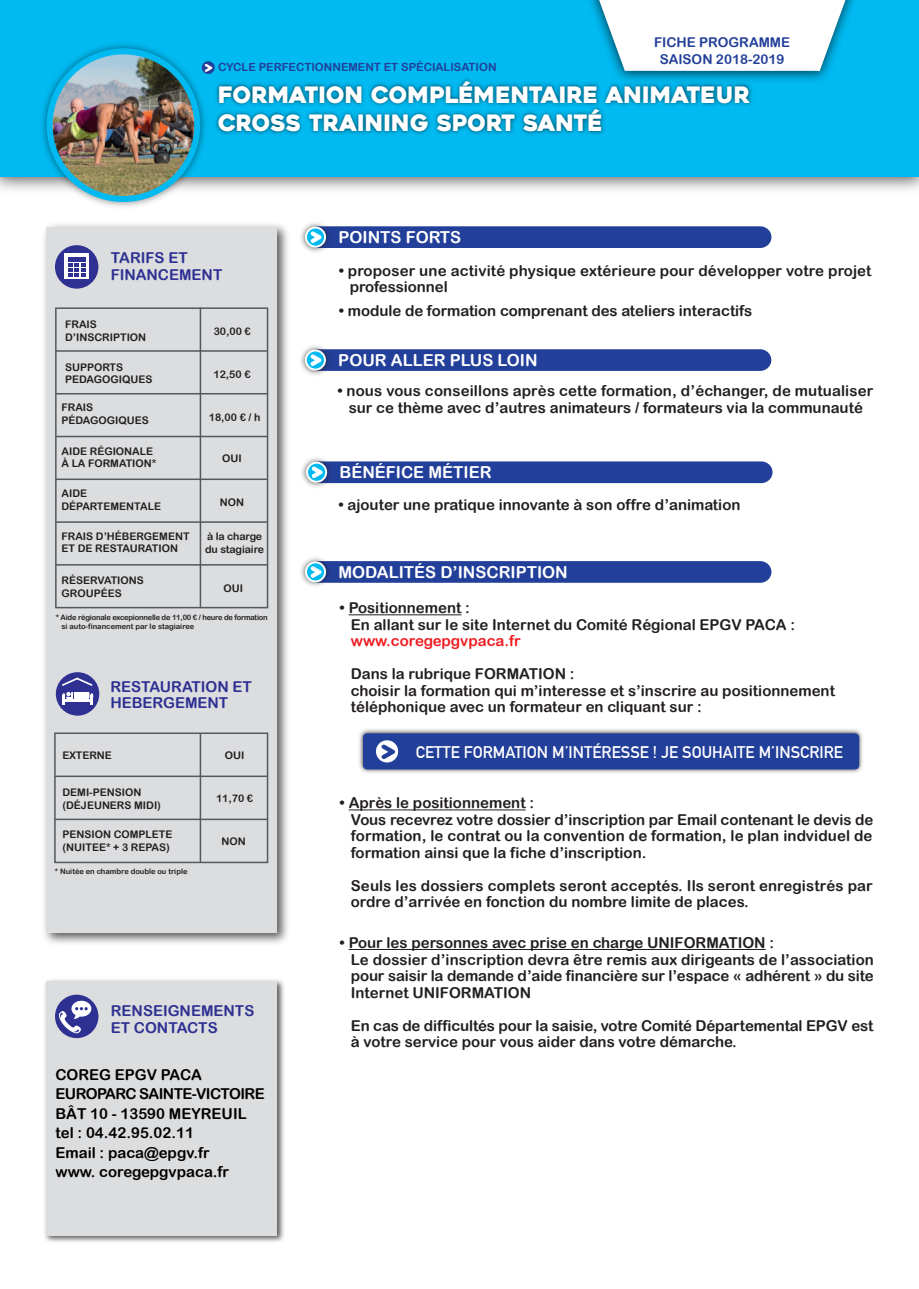
<style>
.page{position:relative;width:919px;height:1289px;background:#fff}
.page>*{position:absolute;margin:0;border:0;box-sizing:border-box;transform-origin:0 0}
.t1{font:22.5px/28.5px "Heavitas";color:#fff}
.t2{font:700 16.65px "DIN Alternate";color:#fff}
.t3{font:16.5px "Arial Rounded MT Bold";color:#fff}
.t4{font:700 16.5px "DIN Alternate";color:#fff}
.t5{font:15px/16.5px "Arial Rounded MT Bold";color:#231f20}
.t6{font:15px/19.5px "Arial Rounded MT Bold";color:#010000}
.t7{font:15px/16.5px "Arial Rounded MT Bold";color:#2e3092}
.t8{font:15px "Arial Rounded MT Bold";color:#ee1d23}
.t9{font:13.5px/16.5px "Arial Rounded MT Bold";color:#223f99;text-align:center}
.t10{font:11.25px "Arial Rounded MT Bold";color:#223f99}
.t11{font:10.5px/12.6px "Arial Rounded MT Bold";color:#231f20}
.t12{font:7.5px/9px "Arial Rounded MT Bold";letter-spacing:-.025em;color:#231f20}
.t13{font:7.5px "Arial Rounded MT Bold";letter-spacing:-.005em;color:#231f20}
.s1{font-family:"Silicone Hv";font-size:15px;color:#fff}
.s2{font-family:"Silicone Hv";font-weight:400;font-size:19.5px}
.s3{font-family:"Silicone Hv";font-weight:400;font-size:27px;color:#223f99}
</style>
<div class="page">
<div style="left:0;top:0;width:918px;height:177px;background:#00baf1"></div>
<img style="left:227px;top:78px;width:525px;height:57px">
<img style="left:575px;top:0;width:279px;height:88px">
<svg style="left:599px;top:0;width:246px;height:71px;background:#e4f5fa"></svg>
<img style="left:0;top:44px;width:227px;height:163px">
<img style="left:50px;top:51px;width:147px;height:148px;border-radius:74px">
<div style="left:47px;top:48px;width:153px;height:154px;border:6px solid #00baf1;border-radius:50%"></div>
<div style="left:307px;top:349px;width:464px;height:22px;background:#223f99;border-radius:11px"></div>
<img style="left:301px;top:346px;width:33px;height:29px">
<svg style="left:306px;top:350px;width:19px;height:19px"></svg>
<div style="left:305px;top:349px;width:21px;height:21px;border:2px solid #fff;border-radius:50%"></div>
<svg style="left:310px;top:353px;width:12px;height:12px"></svg>
<div style="left:308px;top:461px;width:464px;height:22px;background:#223f99;border-radius:11px"></div>
<img style="left:302px;top:458px;width:33px;height:29px">
<svg style="left:307px;top:462px;width:19px;height:20px"></svg>
<div style="left:306px;top:461px;width:21px;height:22px;border:2px solid #fff;border-radius:50%"></div>
<svg style="left:311px;top:466px;width:12px;height:11px"></svg>
<div style="left:307px;top:561px;width:464px;height:21px;background:#223f99;border-radius:11px"></div>
<img style="left:301px;top:557px;width:33px;height:29px">
<svg style="left:306px;top:562px;width:19px;height:19px"></svg>
<div style="left:305px;top:561px;width:21px;height:21px;border:2px solid #fff;border-radius:50%"></div>
<svg style="left:310px;top:565px;width:12px;height:12px"></svg>
<hr style="left:348px;top:614px;width:113px;height:1px;background:#231f20">
<hr style="left:348px;top:809px;width:177px;height:1px;background:#231f20">
<hr style="left:348px;top:949px;width:417px;height:1px;background:#231f20">
<img style="left:359px;top:729px;width:504px;height:44px">
<div style="left:363px;top:733px;width:496px;height:36px;background:#223f99;border-radius:4px"></div>
<div style="left:376px;top:740px;width:22px;height:22px;background:#fff;border-radius:50%"></div>
<div style="left:307px;top:226px;width:464px;height:22px;background:#223f99;border-radius:11px"></div>
<img style="left:301px;top:223px;width:33px;height:29px">
<svg style="left:306px;top:227px;width:19px;height:20px"></svg>
<div style="left:305px;top:226px;width:21px;height:22px;border:2px solid #fff;border-radius:50%"></div>
<svg style="left:310px;top:230px;width:12px;height:12px"></svg>
<img style="left:44px;top:224px;width:244px;height:720px">
<div style="left:46px;top:227px;width:231px;height:705px;background:#dcdddf"></div>
<div style="left:55px;top:307px;width:213px;height:301px;border:2px solid #57585a"></div>
<hr style="left:56px;top:564px;width:211px;height:1px;background:#57585a">
<hr style="left:56px;top:521px;width:211px;height:2px;background:#57585a">
<hr style="left:56px;top:478px;width:211px;height:2px;background:#57585a">
<hr style="left:56px;top:436px;width:211px;height:1px;background:#57585a">
<hr style="left:56px;top:393px;width:211px;height:1px;background:#57585a">
<hr style="left:56px;top:350px;width:211px;height:2px;background:#57585a">
<hr style="left:200px;top:307px;width:1px;height:300px;background:#57585a">
<div style="left:55px;top:245px;width:43px;height:43px;background:#2e3092;border-radius:50%"></div>
<svg style="left:65px;top:253px;width:24px;height:26px"></svg>
<hr style="left:68px;top:257px;width:18px;height:4px;background:#2e3092">
<svg style="left:68px;top:263px;width:17px;height:13px"></svg>
<img style="left:44px;top:979px;width:240px;height:263px">
<div style="left:46px;top:980px;width:231px;height:255px;background:#dcdddf"></div>
<div style="left:55px;top:994px;width:43px;height:44px;background:#2e3092;border-radius:50%"></div>
<img style="left:55px;top:1000px;width:43px;height:34px">
<div style="left:54px;top:732px;width:214px;height:131px;border:2px solid #57585a"></div>
<hr style="left:55px;top:818px;width:212px;height:2px;background:#57585a">
<hr style="left:55px;top:775px;width:212px;height:2px;background:#57585a">
<hr style="left:200px;top:733px;width:1px;height:129px;background:#57585a">
<div style="left:56px;top:672px;width:43px;height:43px;background:#2e3092;border-radius:50%"></div>
<hr style="left:62px;top:699px;width:31px;height:2px;background:#fff">
<svg style="left:62px;top:692px;width:11px;height:12px"></svg>
<div style="left:74px;top:692px;width:14px;height:6px;background:#fff"></div>
<svg style="left:87px;top:692px;width:6px;height:12px"></svg>
<svg style="left:62px;top:677px;width:30px;height:9px"></svg>
<p class="t10" style="left:204px;top:61px;width:293px"><span class="s1">&gt;</span> CYCLE PERFECTIONNEMENT ET SPÉCIALISATION</p>
<p class="t9" style="left:654px;top:34px;width:138px">FICHE PROGRAMME<br>SAISON 2018-2019</p>
<h1 class="t1" style="left:218px;top:80px;width:533px">FORMATION COMPLÉMENTAIRE ANIMATEUR<br>CROSS TRAINING SPORT SANTÉ</h1>
<p class="t7" style="left:111px;top:250px;width:113px">TARIFS ET<br>FINANCEMENT</p>
<p class="t11" style="left:65px;top:318px;width:83px">FRAIS<br>D’INSCRIPTION</p>
<p class="t11" style="left:214px;top:324px;width:39px">30,00 €</p>
<p class="t11" style="left:65px;top:360px;width:89px">SUPPORTS<br>PEDAGOGIQUES</p>
<p class="t11" style="left:213px;top:367px;width:39px">12,50 €</p>
<p class="t11" style="left:62px;top:401px;width:89px">FRAIS<br>PÉDAGOGIQUES</p>
<p class="t11" style="left:209px;top:410px;width:53px">18,00 € / h</p>
<p class="t11" style="left:62px;top:444px;width:96px">AIDE RÉGIONALE<br>À LA FORMATION*</p>
<p class="t11" style="left:222px;top:452px;width:21px">OUI</p>
<p class="t11" style="left:62px;top:487px;width:101px">AIDE<br>DÉPARTEMENTALE</p>
<p class="t11" style="left:220px;top:496px;width:26px">NON</p>
<p class="t11" style="left:62px;top:529px;width:129px">FRAIS D’HÉBERGEMENT<br>ET DE RESTAURATION</p>
<p class="t11" style="left:205px;top:529px;width:60px">à la charge du stagiaire</p>
<p class="t11" style="left:62px;top:574px;width:84px">RÉSERVATIONS<br>GROUPÉES</p>
<p class="t11" style="left:224px;top:582px;width:21px">OUI</p>
<p class="t12" style="left:61px;top:612px;width:208px;text-indent:-6px">* Aide régionale excepionnelle de 11,00 € / heure de formation si auto-financement par le stagiairee</p>
<p class="t7" style="left:110px;top:678px;width:143px">RESTAURATION ET<br>HEBERGEMENT</p>
<p class="t11" style="left:62px;top:748px;width:51px">EXTERNE</p>
<p class="t11" style="left:62px;top:785px;width:100px">DEMI-PENSION (DÉJEUNERS MIDI)</p>
<p class="t11" style="left:62px;top:827px;width:111px">PENSION COMPLETE (NUITEE* + 3 REPAS)</p>
<p class="t13" style="left:55px;top:867px;width:134px">* Nuitée en chambre double ou triple</p>
<p class="t11" style="left:225px;top:748px;width:21px">OUI</p>
<p class="t11" style="left:216px;top:791px;width:39px">11,70 €</p>
<p class="t11" style="left:221px;top:835px;width:26px">NON</p>
<p class="t7" style="left:111px;top:1002px;width:145px">RENSEIGNEMENTS<br>ET CONTACTS</p>
<p class="t6" style="left:55px;top:1064px;width:211px">COREG EPGV PACA<br>EUROPARC SAINTE-VICTOIRE<br>BÂT 10 - 13590 MEYREUIL tel : 04.42.95.02.11<br>Email : paca@epgv.fr<br>www. coregepgvpaca.fr</p>
<p class="t3" style="left:338px;top:227px;width:124px">POINTS FORTS</p>
<p class="t5" style="left:350px;top:262px;width:523px;text-indent:-11px">• proposer une activité physique extérieure pour développer votre projet professionnel</p>
<p class="t5" style="left:339px;top:302px;width:415px">• module de formation comprenant des ateliers interactifs</p>
<p class="t2" style="left:310px;top:224px;width:238px"><span class="s2">&gt;</span> DESCRIPTIF DE LA FORMATION</p>
<p class="t3" style="left:338px;top:350px;width:201px">POUR ALLER PLUS LOIN</p>
<p class="t5" style="left:337px;top:383px;width:537px;text-align:center">• nous vous conseillons après cette formation, d’échanger, de mutualiser sur ce thème avec d’autres animateurs / formateurs via la communauté</p>
<p class="t2" style="left:310px;top:347px;width:238px"><span class="s2">&gt;</span> DESCRIPTIF DE LA FORMATION</p>
<p class="t3" style="left:339px;top:462px;width:153px">BÉNÉFICE MÉTIER</p>
<p class="t5" style="left:338px;top:496px;width:403px">• ajouter une pratique innovante à son offre d’animation</p>
<p class="t2" style="left:312px;top:459px;width:238px"><span class="s2">&gt;</span> DESCRIPTIF DE LA FORMATION</p>
<p class="t3" style="left:338px;top:562px;width:231px">MODALITÉS D’INSCRIPTION</p>
<p class="t5" style="left:351px;top:599px;width:445px;text-indent:-11px">• Positionnement :<br>En allant sur le site Internet du Comité Régional EPGV PACA :</p>
<p class="t8" style="left:351px;top:632px;width:171px">www.coregepgvpaca.fr</p>
<p class="t5" style="left:351px;top:665px;width:485px">Dans la rubrique FORMATION :<br>choisir la formation qui m’interesse et s’inscrire au positionnement téléphonique avec un formateur en cliquant sur :</p>
<p class="t2" style="left:310px;top:559px;width:238px"><span class="s2">&gt;</span> DESCRIPT F DE LA FORMATION</p>
<p class="t4" style="left:381px;top:739px;width:463px"><span class="s3">&gt;</span> CETTE FORMATION M’INTÉRESSE ! JE SOUHAITE M’INSCRIRE</p>
<p class="t5" style="left:351px;top:794px;width:524px;text-indent:-11px">• Après le positionnement :<br>Vous recevrez votre dossier d’inscription par Email contenant le devis de formation, le contrat ou la convention de formation, le plan indviduel de formation ainsi que la fiche d’inscription.</p>
<p class="t5" style="left:351px;top:877px;width:523px">Seuls les dossiers complets seront acceptés. Ils seront enregistrés par ordre d’arrivée en fonction du nombre limite de places.</p>
<p class="t5" style="left:351px;top:934px;width:524px;text-indent:-11px">• Pour les personnes avec prise en charge UNIFORMATION :<br>Le dossier d’inscription devra être remis aux dirigeants de l’association pour saisir la demande d’aide financière sur l’espace « adhérent » du site Internet UNIFORMATION</p>
<p class="t5" style="left:351px;top:1016px;width:524px">En cas de difficultés pour la saisie, votre Comité Départemental EPGV est à votre service pour vous aider dans votre démarche.</p>
</div>
